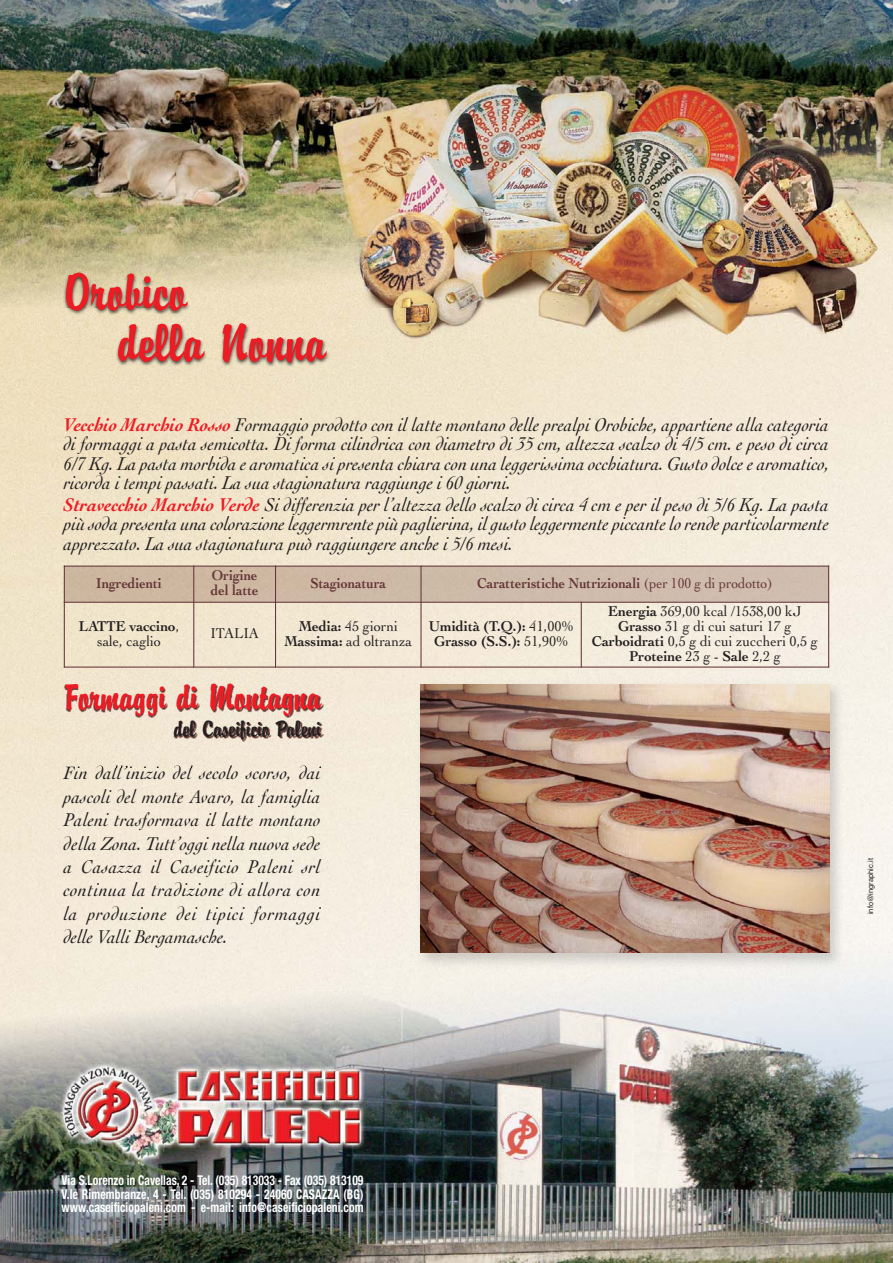
<style>
.page{position:relative;width:893px;height:1263px;background:#fff}
.page>*{position:absolute;margin:0;border:0;box-sizing:border-box;transform-origin:0 0}
.t1{font:57px/51px "Brody D";color:#ed1c24}
.t2{font:39px "Brody D";letter-spacing:-.005em;color:#ed1c24}
.t3{font:24.75px "Brody D";letter-spacing:-.005em;color:#231f20}
.t4{font:italic 19.5px/23.4px "Cochin";color:#231f20;text-align:justify;scale:.95 1}
.t5{font:15px/15px "Cochin";color:#231f20;text-align:center;scale:.95 1}
.t6{font:700 15px/15px "Cochin";color:#633438;scale:.9 1}
.t7{font:700 15px/15px "Cochin";color:#231f20;text-align:center;scale:.95 1}
.t8{font:700 condensed 13.5px/13.5px "Helvetica Neue LT Std";letter-spacing:.01em;color:#fff;text-align:justify;scale:.86 1}
.t9{font:7.5px "Helvetica";color:#231f20}
.s1{font-weight:700;color:#ed1c24}
.s2{font-weight:400}
.s3{font-weight:700}
</style>
<div class="page">
<img style="left:0;top:0;width:893px;height:1263px">
<img style="left:43px;top:673px;width:301px;height:94px">
<img style="left:63px;top:765px;width:40px;height:2px">
<div style="left:65px;top:567px;width:355px;height:35px;background:#cdb8a1"></div>
<div style="left:422px;top:567px;width:406px;height:35px;background:#cebcac"></div>
<hr style="left:64px;top:566px;width:1px;height:102px;background:#633438">
<hr style="left:193px;top:566px;width:1px;height:102px;background:#633438">
<hr style="left:275px;top:566px;width:1px;height:102px;background:#633438">
<hr style="left:420px;top:566px;width:2px;height:102px;background:#633438">
<hr style="left:581px;top:602px;width:1px;height:66px;background:#633438">
<hr style="left:828px;top:566px;width:1px;height:102px;background:#633438">
<hr style="left:64px;top:566px;width:765px;height:1px;background:#633438">
<hr style="left:64px;top:602px;width:765px;height:1px;background:#633438">
<hr style="left:64px;top:666px;width:765px;height:2px;background:#633438">
<img style="left:55px;top:257px;width:375px;height:51px">
<img style="left:55px;top:308px;width:54px;height:30px">
<img style="left:109px;top:308px;width:375px;height:81px">
<img style="left:109px;top:308px;width:17px;height:3px">
<img style="left:414px;top:678px;width:435px;height:294px">
<img style="left:421px;top:685px;width:408px;height:267px">
<h1 class="t1" style="left:117px;top:271px;width:210px;text-indent:-54px">Orobico<br>della Nonna</h1>
<p class="t4" style="left:64px;top:416px;width:807px;line-height:19.5px"><span class="s1">Vecchio Marchio Rosso</span> Formaggio prodotto con il latte montano delle prealpi Orobiche, appartiene alla categoria di formaggi a pasta semicotta. Di forma cilindrica con diametro di 35 cm, altezza scalzo di 4/5 cm. e peso di circa 6/7 Kg. La pasta morbida e aromatica si presenta chiara con una leggerissima occhiatura. Gusto dolce e aromatico, ricorda i tempi passati. La sua stagionatura raggiunge i 60 giorni.</p>
<p class="t4" style="left:64px;top:496px;width:807px;line-height:19.5px"><span class="s1">Stravecchio Marchio Verde</span> Si differenzia per l’altezza dello scalzo di circa 4 cm e per il peso di 5/6 Kg. La pasta più soda presenta una colorazione leggermrente più paglierina, il gusto leggermente piccante lo rende particolarmente apprezzato. La sua stagionatura può raggiungere anche i 5/6 mesi.</p>
<p class="t6" style="left:96px;top:576px;width:75px">Ingredienti</p>
<p class="t6" style="left:211px;top:569px;width:54px">Origine del latte</p>
<p class="t6" style="left:311px;top:576px;width:85px">Stagionatura</p>
<p class="t6" style="left:477px;top:576px;width:330px">Caratteristiche Nutrizionali <span class="s2">(per 100 g di prodotto)</span></p>
<p class="t7" style="left:79px;top:619px;width:107px">LATTE vaccino<span class="s2">, sale, caglio</span></p>
<p class="t5" style="left:210px;top:627px;width:53px">ITALIA</p>
<p class="t5" style="left:284px;top:620px;width:136px"><span class="s3">Media:</span> 45 giorni<br><span class="s3">Massima:</span> ad oltranza</p>
<p class="t7" style="left:429px;top:619px;width:154px">Umidità (T.Q.): <span class="s2">41,00%<br></span>Grasso (S.S.): <span class="s2">51,90%</span></p>
<p class="t5" style="left:592px;top:605px;width:240px"><span class="s3">Energia</span> 369,00 kcal /1538,00 kJ<br><span class="s3">Grasso</span> 31 g di cui saturi 17 g<br><span class="s3">Carboidrati</span> 0,5 g di cui zuccheri 0,5 g<br><span class="s3">Proteine</span> 23 g - <span class="s3">Sale</span> 2,2 g</p>
<h2 class="t2" style="left:64px;top:685px;width:258px">Formaggi di Montagna</h2>
<p class="t3" style="left:174px;top:721px;width:149px">del Caseificio Paleni</p>
<p class="t4" style="left:64px;top:763px;width:272px">Fin dall’inizio del secolo scorso, dai pascoli del monte Avaro, la famiglia Paleni trasformava il latte montano della Zona. Tutt’oggi nella nuova sede a Casazza il Caseificio Paleni srl continua la tradizione di allora con la produzione dei tipici formaggi delle Valli Bergamasche.</p>
<p class="t9" style="left:868px;top:914px;width:57px;rotate:-90deg">info@ingraphic.it</p>
<p class="t8" style="left:62px;top:1174px;width:353px">Via S.Lorenzo in Cavellas, 2 - Tel. (035) 813033 - Fax (035) 813109<br>V.le Rimembranze, 4 - Tel. (035) 810294 - 24060 CASAZZA (BG) www.caseificiopaleni.com - e-mail: info@caseificiopaleni.com</p>
</div>
